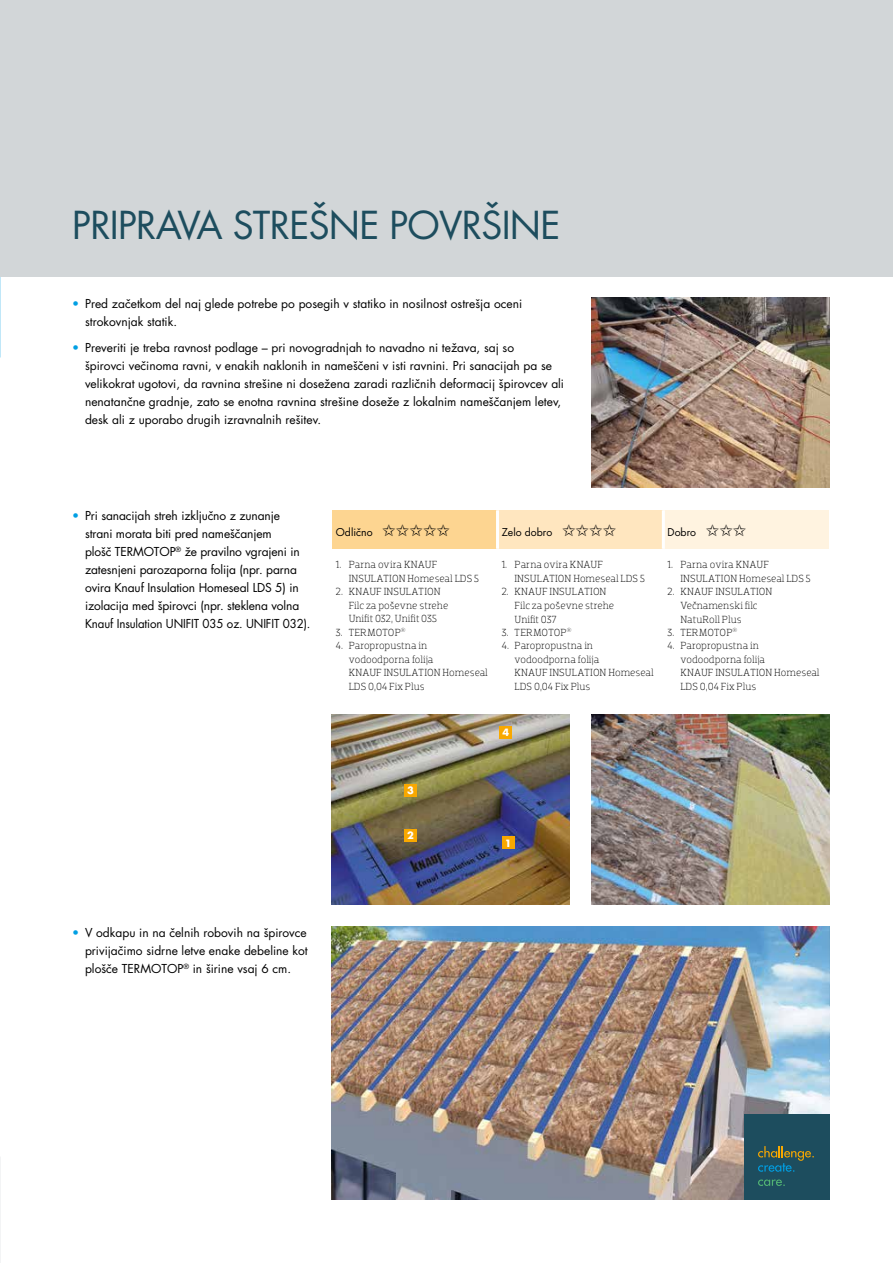
<style>
.page{position:relative;width:893px;height:1263px;background:#fff}
.page>*{position:absolute;margin:0;border:0;box-sizing:border-box;transform-origin:0 0}
.t1{font:37.5px "Futura KNAUF";letter-spacing:-.02em;color:#1d4d5e}
.t2{font:12px/18px "Futura KNAUF";color:#000}
.t3{font:300 10.5px/13.5px "Dobra Slab";color:#000}
.t4{font:10.5px "Futura KNAUF";color:#000}
.t5{font:700 9.75px "Futura KNAUF";color:#fff}
.s1{color:#009fe3}
</style>
<div class="page">
<img style="left:332px;top:926px;width:497px;height:273px">
<div style="left:744px;top:1114px;width:85px;height:85px;background:#1d4d5e"></div>
<svg style="left:758px;top:1146px;width:56px;height:26px"></svg>
<svg style="left:758px;top:1179px;width:27px;height:7px"></svg>
<div style="left:0;top:0;width:893px;height:276px;background:#d2d6d8"></div>
<img style="left:591px;top:298px;width:238px;height:190px">
<img style="left:591px;top:714px;width:238px;height:191px">
<div style="left:332px;top:510px;width:165px;height:38px;background:#fdd591"></div>
<div style="left:497px;top:510px;width:166px;height:38px;background:#ffe6bf"></div>
<div style="left:663px;top:510px;width:166px;height:38px;background:#fff3e0"></div>
<hr style="left:496px;top:510px;width:3px;height:38px;background:#fff">
<hr style="left:662px;top:510px;width:3px;height:38px;background:#fff">
<img style="left:332px;top:714px;width:238px;height:191px">
<div style="left:502px;top:837px;width:12px;height:12px;background:#f8a800"></div>
<div style="left:404px;top:829px;width:13px;height:12px;background:#f8a800"></div>
<div style="left:404px;top:784px;width:13px;height:12px;background:#f8a800"></div>
<div style="left:500px;top:726px;width:12px;height:12px;background:#f8a800"></div>
<h1 class="t1" style="left:72px;top:201px;width:490px">PRIPRAVA STREŠNE POVRŠINE</h1>
<p class="t2" style="left:85px;top:294px;width:439px;text-indent:-13px"><span class="s1">•</span> Pred začetkom del naj glede potrebe po posegih v statiko in nosilnost ostrešja oceni strokovnjak statik.</p>
<p class="t2" style="left:85px;top:339px;width:481px;text-indent:-13px"><span class="s1">•</span> Preveriti je treba ravnost podlage – pri novogradnjah to navadno ni težava, saj so<br>špirovci večinoma ravni, v enakih naklonih in nameščeni v isti ravnini. Pri sanacijah pa se velikokrat ugotovi, da ravnina strešine ni dosežena zaradi različnih deformacij špirovcev ali nenatančne gradnje, zato se enotna ravnina strešine doseže z lokalnim nameščanjem letev, desk ali z uporabo drugih izravnalnih rešitev.</p>
<p class="t2" style="left:85px;top:506px;width:227px;text-indent:-13px"><span class="s1">•</span> Pri sanacijah streh izključno z zunanje strani morata biti pred nameščanjem<br>plošč TERMOTOP<sup>®</sup> že pravilno vgrajeni in zatesnjeni parozaporna folija (npr. parna ovira Knauf Insulation Homeseal LDS 5) in izolacija med špirovci (npr. steklena volna Knauf Insulation UNIFIT 035 oz. UNIFIT 032).</p>
<p class="t4" style="left:336px;top:525px;width:116px">Odlično ✩✩✩✩✩</p>
<p class="t4" style="left:502px;top:525px;width:116px">Zelo dobro ✩✩✩✩</p>
<p class="t4" style="left:668px;top:525px;width:80px">Dobro ✩✩✩</p>
<p class="t3" style="left:349px;top:558px;width:132px;text-indent:-13px">1. Parna ovira KNAUF<br>INSULATION Homeseal LDS 5</p>
<p class="t3" style="left:349px;top:585px;width:101px;text-indent:-13px">2. KNAUF INSULATION<br>Filc za poševne strehe<br>Unifit 032, Unifit 035</p>
<p class="t3" style="left:336px;top:626px;width:71px">3. TERMOTOP<sup>®</sup></p>
<p class="t3" style="left:349px;top:639px;width:141px;text-indent:-13px">4. Paropropustna in vodoodporna folija<br>KNAUF INSULATION Homeseal<br>LDS 0,04 Fix Plus</p>
<p class="t3" style="left:514px;top:558px;width:132px;text-indent:-13px">1. Parna ovira KNAUF<br>INSULATION Homeseal LDS 5</p>
<p class="t3" style="left:514px;top:585px;width:101px;text-indent:-13px">2. KNAUF INSULATION<br>Filc za poševne strehe<br>Unifit 037</p>
<p class="t3" style="left:502px;top:626px;width:71px">3. TERMOTOP<sup>®</sup></p>
<p class="t3" style="left:514px;top:639px;width:141px;text-indent:-13px">4. Paropropustna in vodoodporna folija<br>KNAUF INSULATION Homeseal<br>LDS 0,04 Fix Plus</p>
<p class="t3" style="left:680px;top:558px;width:132px;text-indent:-13px">1. Parna ovira KNAUF<br>INSULATION Homeseal LDS 5</p>
<p class="t3" style="left:680px;top:585px;width:93px;text-indent:-13px">2. KNAUF INSULATION<br>Večnamenski filc<br>NatuRoll Plus</p>
<p class="t3" style="left:668px;top:626px;width:71px">3. TERMOTOP<sup>®</sup></p>
<p class="t3" style="left:680px;top:639px;width:141px;text-indent:-13px">4. Paropropustna in vodoodporna folija<br>KNAUF INSULATION Homeseal<br>LDS 0,04 Fix Plus</p>
<p class="t5" style="left:407px;top:784px;width:8px">3</p>
<p class="t5" style="left:407px;top:829px;width:8px">2</p>
<p class="t5" style="left:502px;top:726px;width:8px">4</p>
<p class="t5" style="left:505px;top:837px;width:8px">1</p>
<p class="t2" style="left:85px;top:924px;width:224px;text-align:justify;text-indent:-13px"><span class="s1">•</span> V odkapu in na čelnih robovih na špirovce privijačimo sidrne letve enake debeline kot plošče TERMOTOP<sup>®</sup> in širine vsaj 6 cm.</p>
</div>
